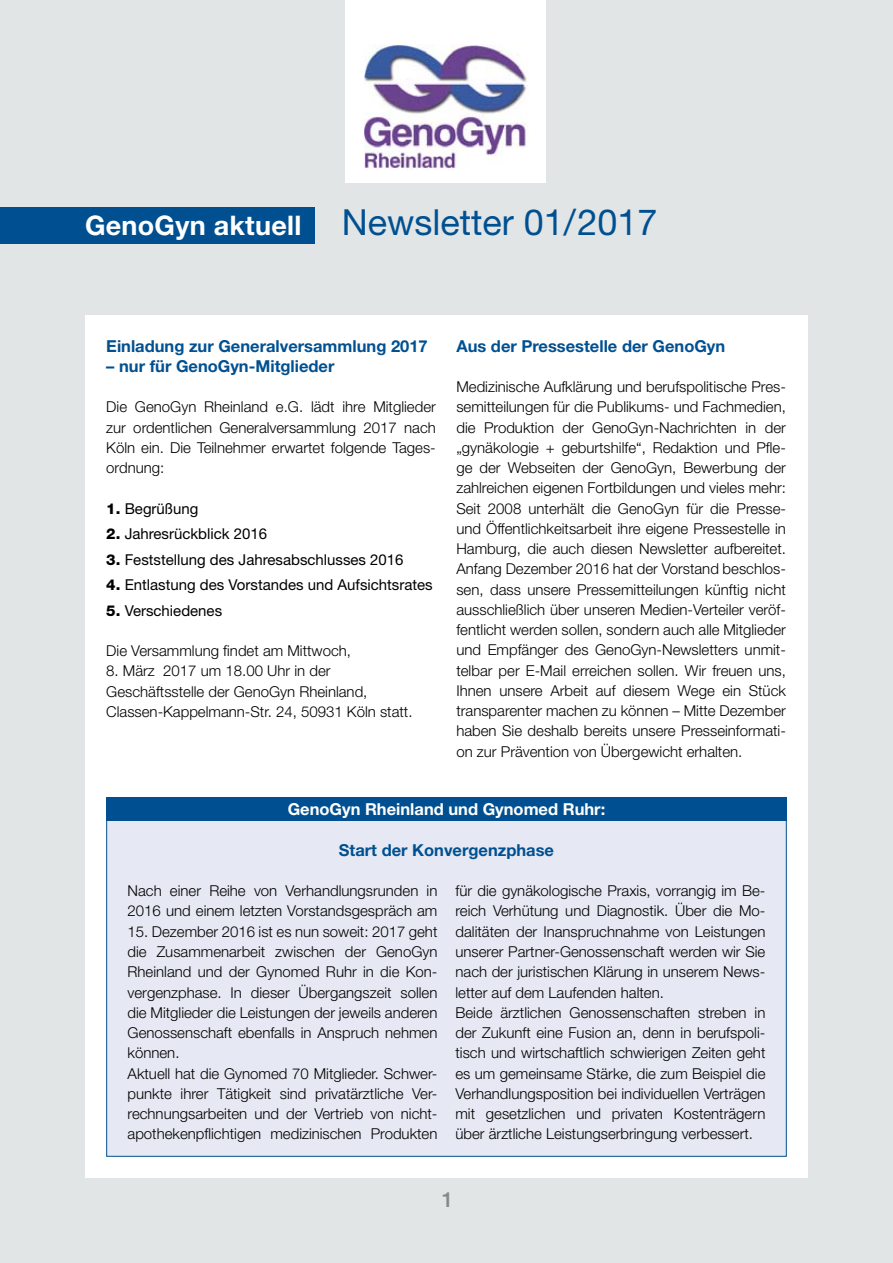
<style>
.page{position:relative;width:893px;height:1263px;background:#e1e5e6}
.page>*{position:absolute;margin:0;border:0;box-sizing:border-box;transform-origin:0 0}
.t1{font:36px "Helvetica Neue";color:#005091}
.t2{font:500 21px "Helvetica Neue";color:#87888a}
.t3{font:700 16.5px "Helvetica Neue";color:#005091}
.t4{font:700 16.5px "Helvetica Neue";color:#fff}
.t5{font:300 15px/20.2px "Helvetica Neue";color:#000}
.t6{font:15px "Helvetica Neue";color:#000}
.s1{font-weight:700;font-size:27px;color:#fff}
.s2{font-weight:800}
</style>
<div class="page">
<div style="left:85px;top:316px;width:723px;height:862px;background:#fff"></div>
<div style="left:0;top:207px;width:315px;height:37px;background:#005091"></div>
<div style="left:345px;top:0;width:201px;height:182px;background:#fff"></div>
<img style="left:365px;top:44px;width:163px;height:126px">
<div style="left:106px;top:804px;width:681px;height:353px;background:#e6e9f3;border:1px solid #005091"></div>
<div style="left:106px;top:797px;width:681px;height:24px;background:#005091"></div>
<h1 class="t1" style="left:85px;top:201px;width:574px"><span class="s1">GenoGyn aktuell</span> Newsletter 01/2017</h1>
<p class="t3" style="left:106px;top:336px;width:323px">Einladung zur Generalversammlung 2017</p>
<p class="t3" style="left:106px;top:356px;width:230px">– nur für GenoGyn-Mitglieder</p>
<p class="t5" style="left:106px;top:397px;width:331px;text-align:justify">Die GenoGyn Rheinland e.G. lädt ihre Mitglieder zur ordentlichen Generalversammlung 2017 nach Köln ein. Die Teilnehmer erwartet folgende Tages&shy;ordnung:</p>
<p class="t6" style="left:106px;top:499px;width:94px"><span class="s2">1.</span> Begrüßung</p>
<p class="t6" style="left:106px;top:525px;width:162px"><span class="s2">2.</span> Jahresrückblick 2016</p>
<p class="t6" style="left:106px;top:550px;width:299px"><span class="s2">3.</span> Feststellung des Jahresabschlusses 2016</p>
<p class="t6" style="left:106px;top:576px;width:328px"><span class="s2">4.</span> Entlastung des Vorstandes und Aufsichtsrates</p>
<p class="t6" style="left:106px;top:601px;width:117px"><span class="s2">5.</span> Verschiedenes</p>
<p class="t5" style="left:106px;top:640px;width:246px">Die Versammlung findet am Mittwoch,</p>
<p class="t5" style="left:106px;top:661px;width:308px">8. März 2017 um 18.00 Uhr in der<br>Geschäftsstelle der GenoGyn Rheinland,<br>Classen-Kappelmann-Str. 24, 50931 Köln statt.</p>
<p class="t3" style="left:456px;top:336px;width:270px">Aus der Pressestelle der GenoGyn</p>
<p class="t5" style="left:456px;top:376px;width:331px;text-align:justify">Medizinische Aufklärung und berufspolitische Pres&shy;semitteilungen für die Publikums- und Fachmedien, die Produktion der GenoGyn-Nachrichten in der „gynäkologie + geburtshilfe“, Redaktion und Pfle&shy;ge der Webseiten der GenoGyn, Bewerbung der zahlreichen eigenen Fortbildungen und vieles mehr:<br>Seit 2008 unterhält die GenoGyn für die Presse&shy;und Öffentlichkeitsarbeit ihre eigene Pressestelle in Hamburg, die auch diesen Newsletter aufbereitet.<br>Anfang Dezember 2016 hat der Vorstand beschlos&shy;sen, dass unsere Pressemitteilungen künftig nicht ausschließlich über unseren Medien-Verteiler veröf&shy;fentlicht werden sollen, sondern auch alle Mitglieder und Empfänger des GenoGyn-Newsletters unmit&shy;telbar per E-Mail erreichen sollen. Wir freuen uns, Ihnen unsere Arbeit auf diesem Wege ein Stück transparenter machen zu können – Mitte Dezember haben Sie deshalb bereits unsere Presseinformati&shy;on zur Prävention von Übergewicht erhalten.</p>
<p class="t4" style="left:288px;top:799px;width:319px">GenoGyn Rheinland und Gynomed Ruhr:</p>
<p class="t3" style="left:339px;top:840px;width:217px">Start der Konvergenzphase</p>
<p class="t5" style="left:128px;top:880px;width:311px">Nach einer Reihe von Verhandlungsrunden in<br>2016 und einem letzten Vorstandsgespräch am</p>
<p class="t5" style="left:128px;top:921px;width:311px">15. Dezember 2016 ist es nun soweit: 2017 geht die Zusammenarbeit zwischen der GenoGyn Rheinland und der Gynomed Ruhr in die Kon&shy;vergenzphase. In dieser Übergangszeit sollen die Mitglieder die Leistungen der jeweils anderen Genossenschaft ebenfalls in Anspruch nehmen können.<br>Aktuell hat die Gynomed 70 Mitglieder. Schwer&shy;punkte ihrer Tätigkeit sind privatärztliche Ver&shy;rechnungsarbeiten und der Vertrieb von nicht&shy;apothekenpflichtigen medizinischen Produkten</p>
<p class="t5" style="left:455px;top:880px;width:311px">für die gynäkologische Praxis, vorrangig im Be&shy;reich Verhütung und Diagnostik. Über die Mo&shy;dalitäten der Inanspruchnahme von Leistungen unserer Partner-Genossenschaft werden wir Sie nach der juristischen Klärung in unserem News&shy;letter auf dem Laufenden halten.<br>Beide ärztlichen Genossenschaften streben in der Zukunft eine Fusion an, denn in berufspoli&shy;tisch und wirtschaftlich schwierigen Zeiten geht es um gemeinsame Stärke, die zum Beispiel die Verhandlungsposition bei individuellen Verträgen mit gesetzlichen und privaten Kostenträgern über ärztliche Leistungserbringung verbessert.</p>
<h2 class="t2" style="left:442px;top:1187px;width:13px">1</h2>
</div>
